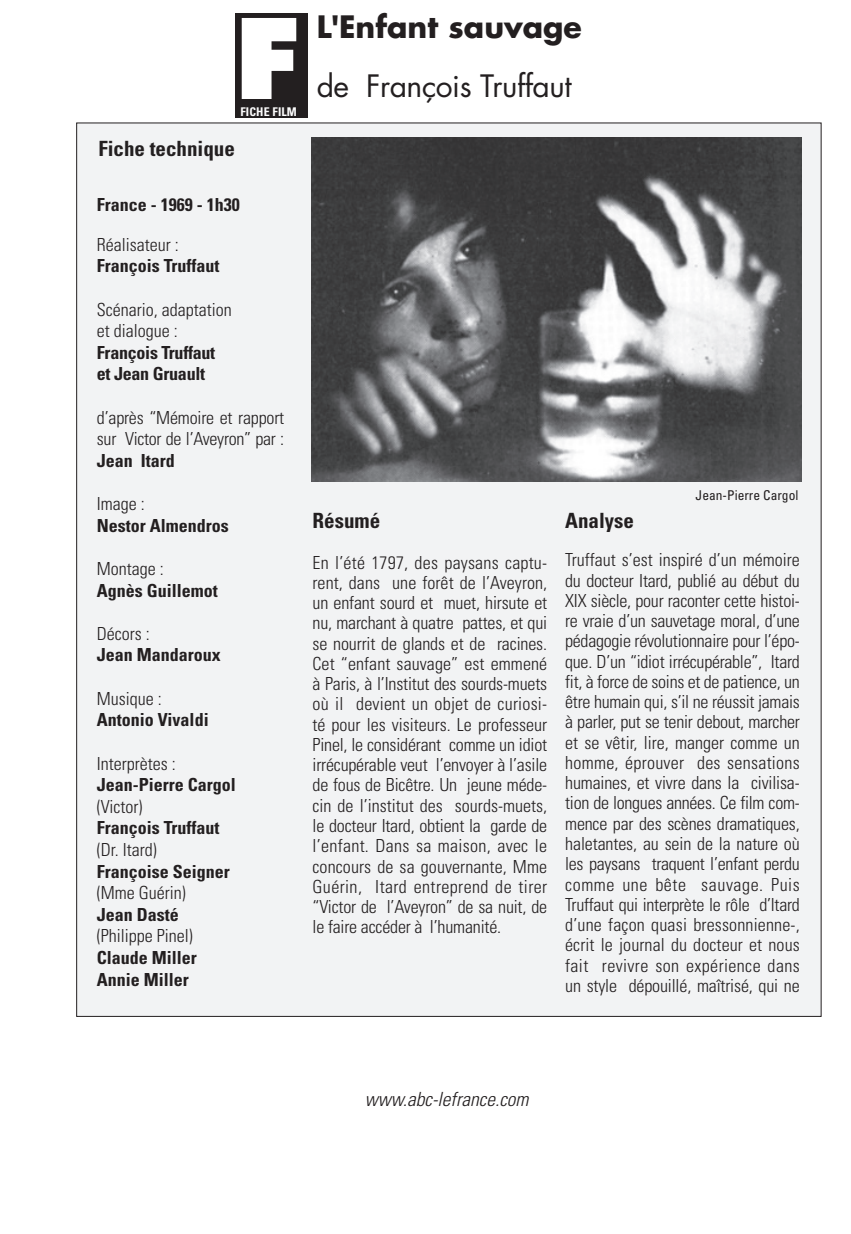
<style>
.page{position:relative;width:851px;height:1234px;background:#fff}
.page>*{position:absolute;margin:0;border:0;box-sizing:border-box;transform-origin:0 0}
.t1{font:800 108px "Futura";color:#fff}
.t2{font:30px "Futura";letter-spacing:-.015em;color:#231f20}
.t3{font:700 30px "Futura";color:#231f20}
.t4{font:700 condensed 21px "Univers";color:#231f20}
.t5{font:italic 300 condensed 19.5px "Univers";color:#231f20}
.t6{font:300 condensed 18px/20.2px "Univers";color:#231f20}
.t7{font:700 condensed 18px/21.6px "Univers";color:#231f20}
.t8{font:condensed 13.5px "Univers";color:#231f20}
.t9{font:700 condensed 12px "Univers";letter-spacing:.01em;color:#fdfdfd}
</style>
<div class="page">
<div style="left:77px;top:123px;width:744px;height:893px;background:#f2f3f4"></div>
<div style="left:235px;top:14px;width:72px;height:103px;background:#231f20"></div>
<img style="left:311px;top:137px;width:490px;height:345px">
<h1 class="t1" style="left:235px;top:12px;width:67px">F</h1>
<p class="t9" style="left:240px;top:107px;width:58px">FICHE FILM</p>
<p class="t4" style="left:98px;top:140px;width:138px">Fiche technique</p>
<p class="t7" style="left:97px;top:196px;width:144px">France - 1969 - 1h30</p>
<p class="t6" style="left:97px;top:236px;width:83px">Réalisateur :</p>
<p class="t7" style="left:97px;top:257px;width:124px">François Truffaut</p>
<p class="t6" style="left:97px;top:300px;width:136px;line-height:21.6px">Scénario, adaptation et dialogue :</p>
<p class="t7" style="left:97px;top:343px;width:120px">François Truffaut et Jean Gruault</p>
<p class="t6" style="left:97px;top:408px;width:189px;line-height:21.6px">d’après “Mémoire et rapport sur Victor de l’Aveyron” par :</p>
<p class="t7" style="left:97px;top:451px;width:79px">Jean Itard</p>
<p class="t6" style="left:97px;top:495px;width:49px">Image :</p>
<p class="t7" style="left:97px;top:516px;width:133px">Nestor Almendros</p>
<p class="t6" style="left:97px;top:560px;width:68px">Montage :</p>
<p class="t7" style="left:97px;top:581px;width:122px">Agnès Guillemot</p>
<p class="t6" style="left:97px;top:625px;width:54px">Décors :</p>
<p class="t7" style="left:97px;top:646px;width:125px">Jean Mandaroux</p>
<p class="t6" style="left:97px;top:689px;width:66px">Musique :</p>
<p class="t7" style="left:97px;top:710px;width:113px">Antonio Vivaldi</p>
<p class="t6" style="left:97px;top:754px;width:80px">Interprètes :</p>
<p class="t7" style="left:97px;top:775px;width:140px">Jean-Pierre Cargol</p>
<p class="t6" style="left:97px;top:797px;width:47px">(Victor)</p>
<p class="t7" style="left:97px;top:818px;width:124px">François Truffaut</p>
<p class="t6" style="left:97px;top:841px;width:61px">(Dr. Itard)</p>
<p class="t7" style="left:97px;top:862px;width:134px">Françoise Seigner</p>
<p class="t6" style="left:97px;top:884px;width:90px">(Mme Guérin)</p>
<p class="t7" style="left:97px;top:905px;width:83px">Jean Dasté</p>
<p class="t6" style="left:97px;top:927px;width:97px">(Philippe Pinel)</p>
<p class="t7" style="left:97px;top:948px;width:102px">Claude Miller<br>Annie Miller</p>
<h2 class="t3" style="left:316px;top:13px;width:267px">L'Enfant sauvage</h2>
<h2 class="t2" style="left:316px;top:72px;width:256px">de François Truffaut</h2>
<p class="t8" style="left:695px;top:490px;width:104px">Jean-Pierre Cargol</p>
<p class="t4" style="left:312px;top:512px;width:69px">Résumé</p>
<p class="t6" style="left:312px;top:553px;width:236px;text-align:justify">En l’été 1797, des paysans captu&shy;rent, dans une forêt de l’Aveyron, un enfant sourd et muet, hirsute et nu, marchant à quatre pattes, et qui se nourrit de glands et de racines.<br>Cet “enfant sauvage” est emmené à Paris, à l’Institut des sourds-muets où il devient un objet de curiosi&shy;té pour les visiteurs. Le professeur Pinel, le considérant comme un idiot irrécupérable veut l’envoyer à l’asile de fous de Bicêtre. Un jeune méde&shy;cin de l’institut des sourds-muets, le docteur Itard, obtient la garde de l’enfant. Dans sa maison, avec le concours de sa gouvernante, Mme Guérin, Itard entreprend de tirer “Victor de l’Aveyron” de sa nuit, de le faire accéder à l’humanité.</p>
<p class="t4" style="left:565px;top:512px;width:70px">Analyse</p>
<p class="t6" style="left:565px;top:551px;width:236px;text-align:justify">Truffaut s’est inspiré d’un mémoire du docteur Itard, publié au début du XIX siècle, pour raconter cette histoi&shy;re vraie d’un sauvetage moral, d’une pédagogie révolutionnaire pour l’épo&shy;que. D’un “idiot irrécupérable”, Itard fit, à force de soins et de patience, un être humain qui, s’il ne réussit jamais à parler, put se tenir debout, marcher et se vêtir, lire, manger comme un homme, éprouver des sensations humaines, et vivre dans la civilisa&shy;tion de longues années. Ce film com&shy;mence par des scènes dramatiques, haletantes, au sein de la nature où les paysans traquent l’enfant perdu comme une bête sauvage. Puis Truffaut qui interprète le rôle d’Itard d’une façon quasi bressonnienne-, écrit le journal du docteur et nous fait revivre son expérience dans un style dépouillé, maîtrisé, qui ne</p>
<p class="t5" style="left:365px;top:1091px;width:165px">www.abc-lefrance.com</p>
</div>
